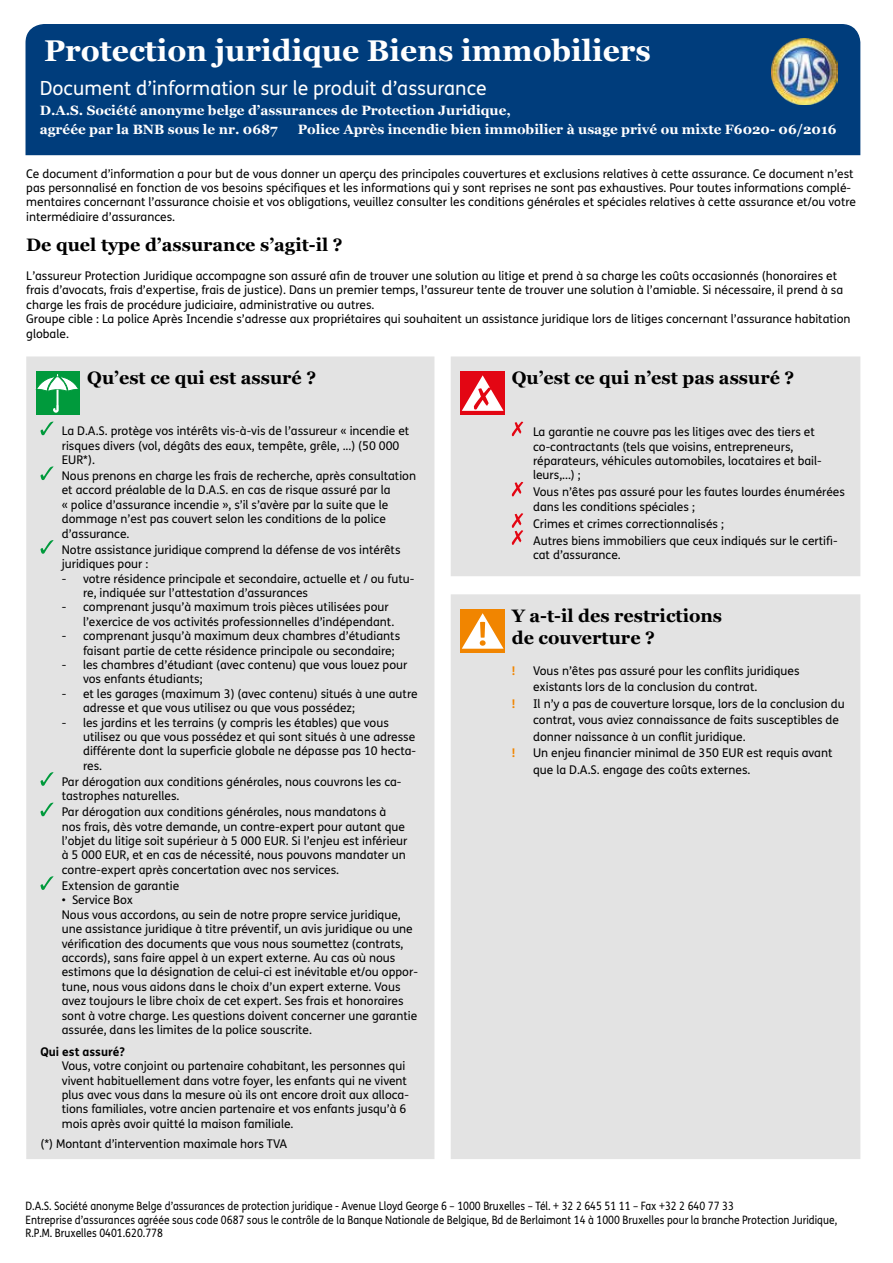
<style>
.page{position:relative;width:893px;height:1263px;background:#fff}
.page>*{position:absolute;margin:0;border:0;box-sizing:border-box;transform-origin:0 0}
.t1{font:700 30px "Georgia";color:#fff}
.t2{font:19.5px "FS Me";color:#fff}
.t3{font:700 18px/21.6px "Georgia";color:#000}
.t4{font:700 13.5px/19.5px "Georgia";color:#fff}
.t5{font:12px/14.4px "FS Me";color:#000}
.t6{font:700 12px "FS Me";color:#000}
.t7{font:700 12px "FS Me";color:#f18500}
.t8{font:11.55px/13.8px "FS Me";color:#000;scale:.89 1}
</style>
<div class="page">
<div style="left:25px;top:24px;width:836px;height:132px;background:#003d7c"></div>
<div style="left:27px;top:357px;width:407px;height:801px;background:#e3e3e3"></div>
<svg style="left:41px;top:422px;width:12px;height:13px"></svg>
<svg style="left:41px;top:466px;width:12px;height:14px"></svg>
<svg style="left:41px;top:540px;width:12px;height:14px"></svg>
<svg style="left:41px;top:772px;width:12px;height:14px"></svg>
<svg style="left:41px;top:803px;width:12px;height:13px"></svg>
<svg style="left:41px;top:876px;width:12px;height:14px"></svg>
<div style="left:26px;top:356px;width:408px;height:803px;border:2px solid #e3e3e3"></div>
<div style="left:451px;top:357px;width:409px;height:218px;background:#e3e3e3"></div>
<svg style="left:512px;top:422px;width:11px;height:14px"></svg>
<svg style="left:512px;top:482px;width:11px;height:14px"></svg>
<svg style="left:512px;top:513px;width:11px;height:32px"></svg>
<div style="left:451px;top:356px;width:409px;height:220px;border:2px solid #e3e3e3"></div>
<div style="left:451px;top:595px;width:409px;height:563px;background:#e3e3e3"></div>
<div style="left:451px;top:594px;width:409px;height:565px;border:2px solid #e3e3e3"></div>
<div style="left:460px;top:609px;width:45px;height:44px;background:#f18500"></div>
<svg style="left:462px;top:613px;width:42px;height:36px"></svg>
<div style="left:36px;top:371px;width:43px;height:44px;background:#009a3c"></div>
<svg style="left:37px;top:374px;width:42px;height:39px"></svg>
<div style="left:460px;top:371px;width:45px;height:44px;background:#e30613"></div>
<svg style="left:462px;top:375px;width:42px;height:36px"></svg>
<img style="left:771px;top:38px;width:66px;height:67px">
<h1 class="t1" style="left:44px;top:28px;width:608px">Protection juridique Biens immobiliers</h1>
<h2 class="t2" style="left:40px;top:75px;width:448px">Document d’information sur le produit d’assurance</h2>
<p class="t4" style="left:40px;top:100px;width:473px">D.A.S. Société anonyme belge d’assurances de Protection Juridique, agréée par la BNB sous le nr. 0687</p>
<p class="t4" style="left:298px;top:119px;width:540px">Police Après incendie bien immobilier à usage privé ou mixte F6020- 06/2016</p>
<p class="t5" style="left:26px;top:166px;width:831px">Ce document d’information a pour but de vous donner un aperçu des principales couvertures et exclusions relatives à cette assurance. Ce document n’est pas personnalisé en fonction de vos besoins spécifiques et les informations qui y sont reprises ne sont pas exhaustives. Pour toutes informations complé&shy;mentaires concernant l’assurance choisie et vos obligations, veuillez consulter les conditions générales et spéciales relatives à cette assurance et/ou votre intermédiaire d’assurances.</p>
<h3 class="t3" style="left:26px;top:233px;width:318px">De quel type d’assurance s’agit-il ?</h3>
<p class="t5" style="left:26px;top:268px;width:826px">L’assureur Protection Juridique accompagne son assuré afin de trouver une solution au litige et prend à sa charge les coûts occasionnés (honoraires et frais d’avocats, frais d’expertise, frais de justice). Dans un premier temps, l’assureur tente de trouver une solution à l’amiable. Si nécessaire, il prend à sa charge les frais de procédure judiciaire, administrative ou autres.<br>Groupe cible : La police Après Incendie s’adresse aux propriétaires qui souhaitent un assistance juridique lors de litiges concernant l’assurance habitation globale.</p>
<h3 class="t3" style="left:87px;top:366px;width:230px">Qu’est ce qui est assuré ?</h3>
<p class="t5" style="left:62px;top:424px;width:349px">La D.A.S. protège vos intérêts vis-à-vis de l’assureur « incendie et risques divers (vol, dégâts des eaux, tempête, grêle, ...) (50 000<br>EUR*).</p>
<p class="t5" style="left:62px;top:468px;width:356px">Nous prenons en charge les frais de recherche, après consultation et accord préalable de la D.A.S. en cas de risque assuré par la<br>« police d’assurance incendie », s’il s’avère par la suite que le dommage n’est pas couvert selon les conditions de la police d’assurance.</p>
<p class="t5" style="left:62px;top:542px;width:340px">Notre assistance juridique comprend la défense de vos intérêts juridiques pour :</p>
<p class="t5" style="left:83px;top:571px;width:333px;text-indent:-21px">- votre résidence principale et secondaire, actuelle et / ou futu&shy;re, indiquée sur l’attestation d’assurances</p>
<p class="t5" style="left:83px;top:600px;width:313px;text-indent:-21px">- comprenant jusqu’à maximum trois pièces utilisées pour l’exercice de vos activités professionnelles d’indépendant.</p>
<p class="t5" style="left:83px;top:628px;width:319px;text-indent:-21px">- comprenant jusqu’à maximum deux chambres d’étudiants faisant partie de cette résidence principale ou secondaire;</p>
<p class="t5" style="left:83px;top:657px;width:326px;text-indent:-21px">- les chambres d’étudiant (avec contenu) que vous louez pour vos enfants étudiants;</p>
<p class="t5" style="left:83px;top:686px;width:336px;text-indent:-21px">- et les garages (maximum 3) (avec contenu) situés à une autre adresse et que vous utilisez ou que vous possédez;</p>
<p class="t5" style="left:83px;top:715px;width:335px;text-indent:-21px">- les jardins et les terrains (y compris les étables) que vous utilisez ou que vous possédez et qui sont situés à une adresse différente dont la superficie globale ne dépasse pas 10 hecta&shy;res.</p>
<p class="t5" style="left:62px;top:774px;width:341px">Par dérogation aux conditions générales, nous couvrons les ca&shy;tastrophes naturelles.</p>
<p class="t5" style="left:62px;top:805px;width:347px">Par dérogation aux conditions générales, nous mandatons à nos frais, dès votre demande, un contre-expert pour autant que l’objet du litige soit supérieur à 5 000 EUR. Si l’enjeu est inférieur à 5 000 EUR, et en cas de nécessité, nous pouvons mandater un contre-expert après concertation avec nos services.</p>
<p class="t5" style="left:62px;top:878px;width:119px">Extension de garantie</p>
<p class="t5" style="left:62px;top:893px;width:358px">• Service Box<br>Nous vous accordons, au sein de notre propre service juridique, une assistance juridique à titre préventif, un avis juridique ou une vérification des documents que vous nous soumettez (contrats, accords), sans faire appel à un expert externe. Au cas où nous estimons que la désignation de celui-ci est inévitable et/ou oppor&shy;tune, nous vous aidons dans le choix d’un expert externe. Vous avez toujours le libre choix de cet expert. Ses frais et honoraires sont à votre charge. Les questions doivent concerner une garantie assurée, dans les limites de la police souscrite.</p>
<p class="t6" style="left:41px;top:1042px;width:86px">Qui est assuré?</p>
<p class="t5" style="left:62px;top:1058px;width:349px">Vous, votre conjoint ou partenaire cohabitant, les personnes qui vivent habituellement dans votre foyer, les enfants qui ne vivent plus avec vous dans la mesure où ils ont encore droit aux alloca&shy;tions familiales, votre ancien partenaire et vos enfants jusqu’à 6 mois après avoir quitté la maison familiale.</p>
<p class="t5" style="left:41px;top:1136px;width:248px">(*) Montant d’intervention maximale hors TVA</p>
<h3 class="t3" style="left:512px;top:366px;width:284px">Qu’est ce qui n’est pas assuré ?</h3>
<p class="t5" style="left:533px;top:425px;width:290px">La garantie ne couvre pas les litiges avec des tiers et co-contractants (tels que voisins, entrepreneurs, réparateurs, véhicules automobiles, locataires et bail&shy;leurs,...) ;</p>
<p class="t5" style="left:533px;top:485px;width:313px">Vous n’êtes pas assuré pour les fautes lourdes énumérées dans les conditions spéciales ;</p>
<p class="t5" style="left:533px;top:515px;width:306px;line-height:17px">Crimes et crimes correctionnalisés ;<br>Autres biens immobiliers que ceux indiqués sur le certifi-</p>
<p class="t5" style="left:533px;top:548px;width:89px">cat d’assurance.</p>
<h3 class="t3" style="left:512px;top:604px;width:212px">Y a-t-il des restrictions de couverture ?</h3>
<p class="t7" style="left:512px;top:661px;width:5px">!</p>
<p class="t5" style="left:533px;top:662px;width:268px;line-height:16.5px">Vous n’êtes pas assuré pour les conflits juridiques existants lors de la conclusion du contrat.</p>
<p class="t7" style="left:512px;top:694px;width:5px">!</p>
<p class="t5" style="left:533px;top:695px;width:313px;line-height:16.5px">Il n’y a pas de couverture lorsque, lors de la conclusion du contrat, vous aviez connaissance de faits susceptibles de donner naissance à un conflit juridique.</p>
<p class="t7" style="left:512px;top:744px;width:5px">!</p>
<p class="t5" style="left:533px;top:744px;width:301px;line-height:16.5px">Un enjeu financier minimal de 350 EUR est requis avant que la D.A.S. engage des coûts externes.</p>
<p class="t8" style="left:26px;top:1198px;width:913px">D.A.S. Société anonyme Belge d’assurances de protection juridique - Avenue Lloyd George 6 – 1000 Bruxelles – Tél. + 32 2 645 51 11 – Fax +32 2 640 77 33<br>Entreprise d’assurances agréée sous code 0687 sous le contrôle de la Banque Nationale de Belgique, Bd de Berlaimont 14 à 1000 Bruxelles pour la branche Protection Juridique,<br>R.P.M. Bruxelles 0401.620.778</p>
</div>
